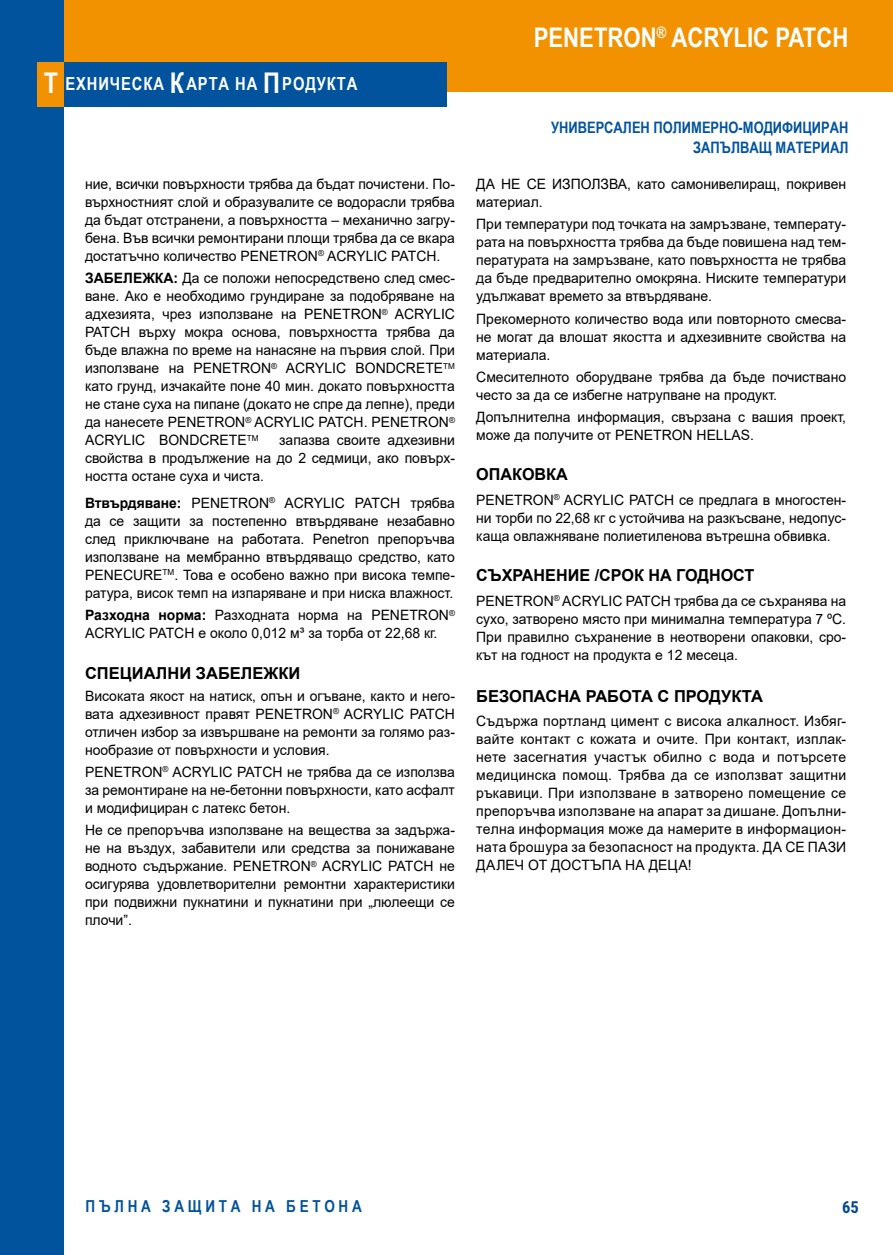
<style>
.page{position:relative;width:893px;height:1255px;background:#fff}
.page>*{position:absolute;margin:0;border:0;box-sizing:border-box;transform-origin:0 0}
.t1{font:700 27px "Arial Narrow";color:#fff}
.t2{font:700 18px "Arial Narrow";letter-spacing:.05em;color:#fff}
.t3{font:700 16.5px "Arial";color:#000}
.t4{font:700 16.5px "Arial Narrow";letter-spacing:.225em;color:#00539c}
.t5{font:700 16.5px "Roboto 2014 Condensed";color:#004994}
.t6{font:700 15.75px/19.5px "Arial Narrow";color:#00539c;text-align:right}
.t7{font:14.25px/18px "Arial";color:#000;text-align:justify}
.s1{font-size:28.5px}
.s2{font-weight:700}
</style>
<div class="page">
<div style="left:64px;top:0;width:829px;height:92px;background:#f39200"></div>
<div style="left:0;top:0;width:64px;height:1254px;background:#00539c"></div>
<div style="left:64px;top:62px;width:382px;height:44px;background:#00539c"></div>
<div style="left:37px;top:62px;width:27px;height:44px;background:#f39200"></div>
<p class="t2" style="left:44px;top:70px;width:315px"><span class="s1">Т</span> ЕХНИЧЕСКА <span class="s1">К</span>АРТА НА <span class="s1">П</span>РОДУКТА</p>
<p class="t7" style="left:85px;top:175px;width:371px">ние, всички повърхности трябва да бъдат почистени. По&shy;върхностният слой и образувалите се водорасли трябва да бъдат отстранени, а повърхността – механично загру&shy;бена. Във всички ремонтирани площи трябва да се вкара достатъчно количество PENETRON<sup>®</sup> ACRYLIC PATCH.</p>
<p class="t7" style="left:85px;top:269px;width:371px"><span class="s2">ЗАБЕЛЕЖКА:</span> Да се положи непосредствено след смес&shy;ване. Ако е необходимо грундиране за подобряване на адхезията, чрез използване на PENETRON<sup>®</sup> ACRYLIC PATCH върху мокра основа, повърхността трябва да бъде влажна по време на нанасяне на първия слой. При използване на PENETRON<sup>®</sup> ACRYLIC BONDCRETE<sup>TM </sup>като грунд, изчакайте поне 40 мин. докато повърхността не стане суха на пипане (докато не спре да лепне), преди да нанесете PENETRON<sup>®</sup> ACRYLIC PATCH. PENETRON<sup>® </sup>ACRYLIC BONDCRETE<sup>TM</sup></p>
<p class="t7" style="left:85px;top:431px;width:371px;text-indent:194px">запазва своите адхезивни свойства в продължение на до 2 седмици, ако повърх&shy;ността остане суха и чиста.</p>
<p class="t7" style="left:85px;top:494px;width:371px"><span class="s2">Втвърдяване:</span> PENETRON<sup>®</sup> ACRYLIC PATCH трябва да се защити за постепенно втвърдяване незабавно след приключване на работата. Penetron препоръчва използване на мембранно втвърдяващо средство, като PENECURE<sup>TM</sup>. Това е особено важно при висока темпе&shy;ратура, висок темп на изпаряване и при ниска влажност.</p>
<p class="t7" style="left:85px;top:606px;width:371px"><span class="s2">Разходна норма:</span> Разходната норма на PENETRON<sup>®<br></sup>ACRYLIC PATCH е около 0,012 м³ за торба от 22,68 кг.</p>
<p class="t3" style="left:85px;top:661px;width:217px">СПЕЦИАЛНИ ЗАБЕЛЕЖКИ</p>
<p class="t7" style="left:85px;top:686px;width:371px">Високата якост на натиск, опън и огъване, както и него&shy;вата адхезивност правят PENETRON<sup>®</sup> ACRYLIC PATCH отличен избор за извършване на ремонти за голямо раз&shy;нообразие от повърхности и условия.</p>
<p class="t7" style="left:85px;top:763px;width:371px">PENETRON<sup>®</sup> ACRYLIC PATCH не трябва да се използва за ремонтиране на не-бетонни повърхности, като асфалт и модифициран с латекс бетон.</p>
<p class="t7" style="left:85px;top:821px;width:371px">Не се препоръчва използване на вещества за задържа&shy;не на въздух, забавители или средства за понижаване водното съдържание. PENETRON<sup>®</sup> ACRYLIC PATCH не осигурява удовлетворителни ремонтни характеристики при подвижни пукнатини и пукнатини при „люлеещи се плочи”.</p>
<h1 class="t1" style="left:534px;top:17px;width:316px">PENETRON<sup>®</sup> ACRYLIC PATCH</h1>
<p class="t6" style="left:551px;top:117px;width:299px">УНИВЕРСАЛЕН ПОЛИМЕРНО-МОДИФИЦИРАН<br>ЗАПЪЛВАЩ МАТЕРИАЛ</p>
<p class="t7" style="left:476px;top:175px;width:371px">ДА НЕ СЕ ИЗПОЛЗВА, като самонивелиращ, покривен материал.</p>
<p class="t7" style="left:476px;top:215px;width:371px">При температури под точката на замръзване, температу&shy;рата на повърхността трябва да бъде повишена над тем&shy;пературата на замръзване, като повърхността не трябва да бъде предварително омокряна. Ниските температури удължават времето за втвърдяване.</p>
<p class="t7" style="left:476px;top:309px;width:371px">Прекомерното количество вода или повторното смесва&shy;не могат да влошат якостта и адхезивните свойства на материала.</p>
<p class="t7" style="left:476px;top:368px;width:371px">Смесителното оборудване трябва да бъде почиствано често за да се избегне натрупване на продукт.</p>
<p class="t7" style="left:476px;top:408px;width:371px">Допълнителна информация, свързана с вашия проект, може да получите от PENETRON HELLAS.</p>
<p class="t3" style="left:476px;top:463px;width:93px">ОПАКОВКА</p>
<p class="t7" style="left:476px;top:490px;width:371px">PENETRON<sup>®</sup> ACRYLIC PATCH се предлага в многостен&shy;ни торби по 22,68 кг с устойчива на разкъсване, недопус&shy;каща овлажняване полиетиленова вътрешна обвивка.</p>
<p class="t3" style="left:476px;top:563px;width:280px">СЪХРАНЕНИЕ /СРОК НА ГОДНОСТ</p>
<p class="t7" style="left:476px;top:591px;width:371px">PENETRON<sup>®</sup> ACRYLIC PATCH трябва да се съхранява на сухо, затворено място при минимална температура 7 ºC.<br>При правилно съхранение в неотворени опаковки, сро&shy;кът на годност на продукта е 12 месеца.</p>
<p class="t3" style="left:476px;top:684px;width:288px">БЕЗОПАСНА РАБОТА С ПРОДУКТА</p>
<p class="t7" style="left:476px;top:712px;width:371px">Съдържа портланд цимент с висока алкалност. Избяг&shy;вайте контакт с кожата и очите. При контакт, изплак&shy;нете засегнатия участък обилно с вода и потърсете медицинска помощ. Трябва да се използват защитни ръкавици. При използване в затворено помещение се препоръчва използване на апарат за дишане. Допълни&shy;телна информация може да намерите в информацион&shy;ната брошура за безопасност на продукта. ДА СЕ ПАЗИ ДАЛЕЧ ОТ ДОСТЪПА НА ДЕЦА!</p>
<p class="t4" style="left:86px;top:1194px;width:278px">ПЪЛНА ЗАЩИТА НА БЕТОНА</p>
<p class="t5" style="left:842px;top:1195px;width:18px">65</p>
</div>
